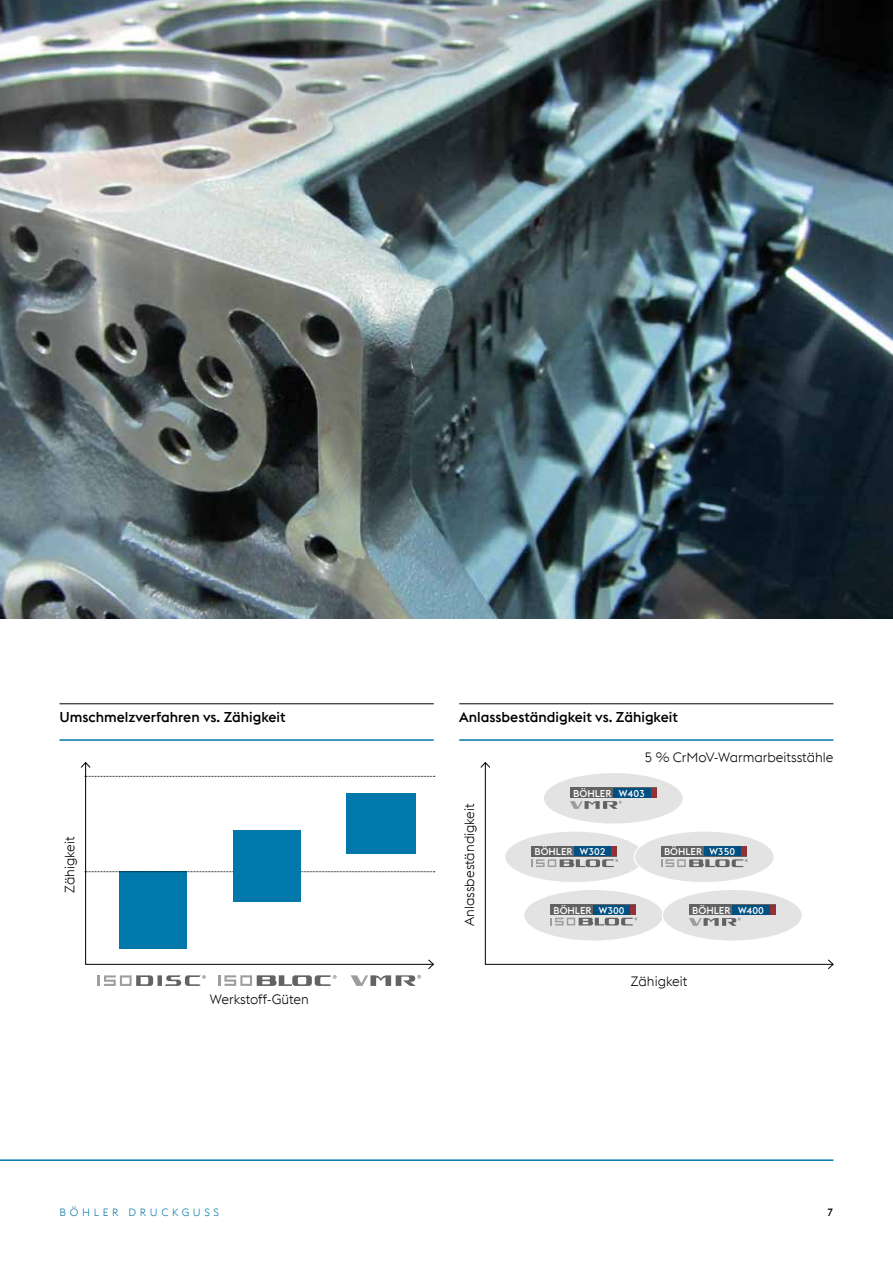
<style>
.page{position:relative;width:893px;height:1263px;background:#fff}
.page>*{position:absolute;margin:0;border:0;box-sizing:border-box;transform-origin:0 0}
.t1{font:500 14.25px "voestalpine";color:#000}
.t2{font:300 13.5px "voestalpine";color:#000}
.t3{font:300 10.5px "voestalpine";letter-spacing:.35em;color:#0078ab}
.t4{font:500 10.5px "voestalpine";color:#000}
.t5{font:500 9.75px "voestalpine";color:#fff}
</style>
<div class="page">
<hr style="left:0;top:1159px;width:833px;height:2px;background:#0078ab">
<img style="left:0;top:0;width:893px;height:619px">
<svg style="left:85px;top:768px;width:349px;height:197px"></svg>
<svg style="left:80px;top:762px;width:11px;height:6px"></svg>
<svg style="left:428px;top:959px;width:6px;height:10px"></svg>
<svg style="left:485px;top:767px;width:343px;height:198px"></svg>
<svg style="left:480px;top:762px;width:10px;height:6px"></svg>
<svg style="left:828px;top:959px;width:6px;height:10px"></svg>
<svg style="left:218px;top:975px;width:118px;height:11px"></svg>
<svg style="left:158px;top:975px;width:4px;height:11px"></svg>
<svg style="left:165px;top:975px;width:41px;height:11px"></svg>
<svg style="left:98px;top:975px;width:55px;height:11px"></svg>
<svg style="left:351px;top:975px;width:70px;height:11px"></svg>
<div style="left:119px;top:872px;width:67px;height:77px;background:#0078ab"></div>
<svg style="left:85px;top:871px;width:350px;height:1px"></svg>
<svg style="left:85px;top:776px;width:350px;height:1px"></svg>
<div style="left:347px;top:793px;width:69px;height:61px;background:#0078ab"></div>
<div style="left:233px;top:830px;width:67px;height:72px;background:#0078ab"></div>
<hr style="left:60px;top:703px;width:374px;height:1px;background:#000">
<hr style="left:459px;top:703px;width:374px;height:1px;background:#000">
<hr style="left:60px;top:739px;width:374px;height:2px;background:#0078ab">
<hr style="left:459px;top:739px;width:374px;height:2px;background:#0078ab">
<div style="left:543px;top:772px;width:140px;height:52px;background:#e3e3e3;border-radius:50%"></div>
<div style="left:543px;top:772px;width:141px;height:53px;border:1px solid #fff;border-radius:50%"></div>
<div style="left:570px;top:788px;width:87px;height:10px;background:#646363"></div>
<div style="left:613px;top:788px;width:37px;height:10px;background:#005081"></div>
<div style="left:651px;top:788px;width:5px;height:10px;background:#933236"></div>
<svg style="left:570px;top:801px;width:52px;height:8px"></svg>
<div style="left:505px;top:831px;width:140px;height:52px;background:#e3e3e3;border-radius:50%"></div>
<div style="left:504px;top:830px;width:141px;height:53px;border:1px solid #fff;border-radius:50%"></div>
<div style="left:531px;top:846px;width:86px;height:11px;background:#646363"></div>
<div style="left:574px;top:847px;width:37px;height:9px;background:#005081"></div>
<div style="left:611px;top:847px;width:6px;height:9px;background:#933236"></div>
<svg style="left:531px;top:859px;width:87px;height:8px"></svg>
<div style="left:634px;top:831px;width:140px;height:52px;background:#e3e3e3;border-radius:50%"></div>
<div style="left:634px;top:830px;width:141px;height:53px;border:1px solid #fff;border-radius:50%"></div>
<div style="left:661px;top:846px;width:86px;height:11px;background:#646363"></div>
<div style="left:704px;top:847px;width:36px;height:9px;background:#005081"></div>
<div style="left:741px;top:847px;width:5px;height:9px;background:#933236"></div>
<svg style="left:661px;top:859px;width:87px;height:8px"></svg>
<div style="left:524px;top:889px;width:140px;height:52px;background:#e3e3e3;border-radius:50%"></div>
<div style="left:523px;top:889px;width:141px;height:53px;border:1px solid #fff;border-radius:50%"></div>
<div style="left:550px;top:904px;width:86px;height:11px;background:#646363"></div>
<div style="left:593px;top:905px;width:37px;height:9px;background:#005081"></div>
<div style="left:630px;top:905px;width:6px;height:9px;background:#933236"></div>
<svg style="left:550px;top:917px;width:87px;height:8px"></svg>
<div style="left:662px;top:889px;width:140px;height:52px;background:#e3e3e3;border-radius:50%"></div>
<div style="left:662px;top:889px;width:141px;height:53px;border:1px solid #fff;border-radius:50%"></div>
<div style="left:689px;top:904px;width:87px;height:11px;background:#646363"></div>
<div style="left:732px;top:905px;width:37px;height:9px;background:#005081"></div>
<div style="left:770px;top:905px;width:5px;height:9px;background:#933236"></div>
<svg style="left:689px;top:918px;width:52px;height:8px"></svg>
<p class="t1" style="left:60px;top:708px;width:228px">Umschmelzverfahren vs. Zähigkeit</p>
<p class="t1" style="left:459px;top:708px;width:220px">Anlassbeständigkeit vs. Zähigkeit</p>
<p class="t2" style="left:644px;top:750px;width:190px">5 % CrMoV-Warmarbeitsstähle</p>
<p class="t2" style="left:62px;top:893px;width:58px;rotate:-90deg">Zähigkeit</p>
<p class="t2" style="left:210px;top:991px;width:100px">Werkstoff-Güten</p>
<p class="t2" style="left:462px;top:926px;width:124px;rotate:-90deg">Anlassbeständigkeit</p>
<p class="t5" style="left:573px;top:787px;width:73px">BÖHLER W403</p>
<p class="t5" style="left:535px;top:846px;width:73px">BÖHLER W302</p>
<p class="t5" style="left:664px;top:846px;width:73px">BÖHLER W350</p>
<p class="t5" style="left:554px;top:904px;width:73px">BÖHLER W300</p>
<p class="t5" style="left:692px;top:904px;width:73px">BÖHLER W400</p>
<p class="t2" style="left:631px;top:973px;width:58px">Zähigkeit</p>
<p class="t3" style="left:60px;top:1206px;width:161px">BÖHLER DRUCKGUSS</p>
<p class="t4" style="left:827px;top:1205px;width:8px">7</p>
</div>
